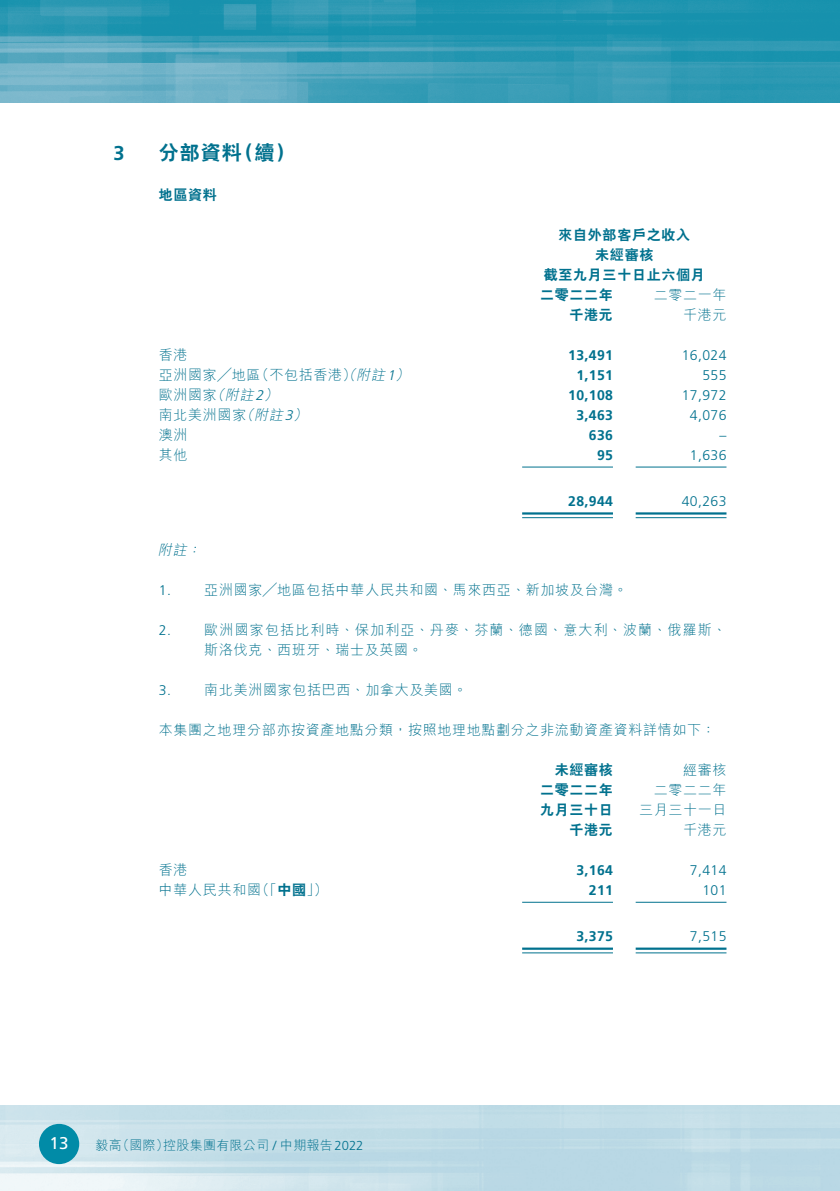
<style>
.page{position:relative;width:840px;height:1191px;background:#fff}
.page>*{position:absolute;margin:0;border:0;box-sizing:border-box;transform-origin:0 0}
._07_NH1{font:800 20px "C Hei 2 HK";color:#00718e}
._07_NH1-2{font:700 20px "Frutiger LT Std";color:#00718e}
.t1{font:17px "Frutiger LT Std";color:#fff}
._06_Notes{font:300 14px "M Hei HK";letter-spacing:.05em;color:#00718e}
._51_N_Table_txt{font:300 14px "M Hei HK";letter-spacing:.05em;color:#00718e}
._51_N_Table_txt-2{font:800 14px "C Hei 2 HK";letter-spacing:.05em;color:#00718e}
._51_N_Table_txt-3{font:700 14px "Frutiger LT Std";letter-spacing:.03em;color:#00718e}
._51_N_Table_txt-4{font:300 14px "Frutiger LT Std";letter-spacing:.03em;color:#00718e}
._06_Notes-2{font:300 14px "M Hei HK";letter-spacing:.085em;color:#00718e}
._51_N_Table_txt-5{font:italic 300 14px "M Hei HK";color:#00718e}
._06_Notes-3{font:300 14px "Frutiger LT Std";color:#00718e}
._08_NH2{font:800 14px "C Hei 2 HK";color:#00718e}
._06_Notes-4{font:italic 300 14px "M Hei HK";color:#00718e}
.t2{font:300 13px "M Hei HK";letter-spacing:.02em;color:#00718e}
.s1{font-style:italic}
.s2{font-family:"Frutiger LT Std"}
.s3{font-family:"C Hei 2 HK";font-weight:800}
</style>
<div class="page">
<img style="left:0;top:1105px;width:839px;height:86px">
<img style="left:0;top:0;width:839px;height:102px">
<div style="left:39px;top:1123px;width:40px;height:41px;background:#018ba7;border-radius:50%"></div>
<hr style="left:522px;top:466px;width:90px;height:1px;background:#00718e">
<hr style="left:635px;top:466px;width:91px;height:1px;background:#00718e">
<hr style="left:522px;top:512px;width:90px;height:2px;background:#00718e">
<hr style="left:522px;top:517px;width:90px;height:1px;background:#00718e">
<hr style="left:635px;top:512px;width:91px;height:2px;background:#00718e">
<hr style="left:635px;top:517px;width:91px;height:1px;background:#00718e">
<hr style="left:522px;top:901px;width:90px;height:1px;background:#00718e">
<hr style="left:635px;top:901px;width:91px;height:1px;background:#00718e">
<hr style="left:522px;top:947px;width:90px;height:2px;background:#00718e">
<hr style="left:522px;top:952px;width:90px;height:1px;background:#00718e">
<hr style="left:635px;top:947px;width:91px;height:2px;background:#00718e">
<hr style="left:635px;top:952px;width:91px;height:1px;background:#00718e">
<p class="_07_NH1-2" style="left:113px;top:141px;width:13px">3</p>
<p class="_07_NH1" style="left:159px;top:142px;width:84px">分部資料</p>
<p class="_07_NH1" style="left:234px;top:142px;width:63px">（續(</p>
<p class="_08_NH2" style="left:159px;top:187px;width:60px">地區資料</p>
<p class="_51_N_Table_txt-2" style="left:558px;top:227px;width:133px">來自外部客戶之收入</p>
<p class="_51_N_Table_txt-2" style="left:595px;top:247px;width:60px">未經審核</p>
<p class="_51_N_Table_txt-2" style="left:543px;top:267px;width:162px">截至九月三十日止六個月</p>
<p class="_51_N_Table_txt" style="left:653px;top:287px;width:74px">二零二一年</p>
<p class="_51_N_Table_txt-2" style="left:540px;top:287px;width:74px">二零二二年</p>
<p class="_51_N_Table_txt-2" style="left:569px;top:307px;width:45px">千港元</p>
<p class="_51_N_Table_txt" style="left:682px;top:307px;width:45px">千港元</p>
<p class="_51_N_Table_txt" style="left:159px;top:347px;width:30px">香港</p>
<p class="_51_N_Table_txt-3" style="left:568px;top:346px;width:46px">13,491</p>
<p class="_51_N_Table_txt-4" style="left:681px;top:347px;width:46px">16,024</p>
<p class="_51_N_Table_txt" style="left:159px;top:367px;width:103px">亞洲國家╱地區</p>
<p class="_51_N_Table_txt" style="left:255px;top:367px;width:105px">（不包括香港<span class="s1">（</span>）</p>
<p class="_51_N_Table_txt-5" style="left:356px;top:367px;width:57px">附註 (<span class="s2">1</span></p>
<p class="_51_N_Table_txt-3" style="left:576px;top:366px;width:38px">1,151</p>
<p class="_51_N_Table_txt-4" style="left:702px;top:367px;width:26px">555</p>
<p class="_51_N_Table_txt-5" style="left:210px;top:387px;width:18px">（</p>
<p class="_51_N_Table_txt-5" style="left:224px;top:387px;width:57px">附註 (<span class="s2">2</span></p>
<p class="_51_N_Table_txt" style="left:159px;top:387px;width:60px">歐洲國家</p>
<p class="_51_N_Table_txt-3" style="left:568px;top:386px;width:46px">10,108</p>
<p class="_51_N_Table_txt-4" style="left:681px;top:387px;width:46px">17,972</p>
<p class="_51_N_Table_txt" style="left:159px;top:407px;width:89px">南北美洲國家</p>
<p class="_51_N_Table_txt-5" style="left:239px;top:407px;width:18px">（</p>
<p class="_51_N_Table_txt-5" style="left:254px;top:407px;width:57px">附註 (<span class="s2">3</span></p>
<p class="_51_N_Table_txt-3" style="left:576px;top:406px;width:38px">3,463</p>
<p class="_51_N_Table_txt-4" style="left:689px;top:407px;width:38px">4,076</p>
<p class="_51_N_Table_txt" style="left:159px;top:427px;width:30px">澳洲</p>
<p class="_51_N_Table_txt-3" style="left:588px;top:426px;width:26px">636</p>
<p class="_51_N_Table_txt-4" style="left:719px;top:427px;width:8px">–</p>
<p class="_51_N_Table_txt" style="left:159px;top:447px;width:30px">其他</p>
<p class="_51_N_Table_txt-3" style="left:596px;top:446px;width:17px">95</p>
<p class="_51_N_Table_txt-4" style="left:689px;top:447px;width:38px">1,636</p>
<p class="_51_N_Table_txt-3" style="left:568px;top:493px;width:46px">28,944</p>
<p class="_51_N_Table_txt-4" style="left:681px;top:493px;width:46px">40,263</p>
<p class="_06_Notes-4" style="left:158px;top:542px;width:33px">附註</p>
<p class="_06_Notes-4" style="left:187px;top:542px;width:18px">：</p>
<p class="_06_Notes-3" style="left:159px;top:582px;width:14px">1.</p>
<p class="_06_Notes-3" style="left:159px;top:622px;width:14px">2.</p>
<p class="_06_Notes" style="left:204px;top:582px;width:424px">亞洲國家╱地區包括中華人民共和國、馬來西亞、新加坡及台灣。</p>
<p class="_06_Notes-2" style="left:204px;top:622px;width:523px">歐洲國家包括比利時、保加利亞、丹麥、芬蘭、德國、意大利、波蘭、俄羅斯、</p>
<p class="_06_Notes" style="left:204px;top:642px;width:220px">斯洛伐克、西班牙、瑞士及英國。</p>
<p class="_06_Notes" style="left:204px;top:682px;width:264px">南北美洲國家包括巴西、加拿大及美國。</p>
<p class="_06_Notes-3" style="left:159px;top:682px;width:14px">3.</p>
<p class="_06_Notes" style="left:159px;top:722px;width:558px">本集團之地理分部亦按資產地點分類，按照地理地點劃分之非流動資產資料詳情如下：</p>
<p class="_51_N_Table_txt" style="left:682px;top:762px;width:45px">經審核</p>
<p class="_51_N_Table_txt-2" style="left:554px;top:762px;width:60px">未經審核</p>
<p class="_51_N_Table_txt-2" style="left:540px;top:782px;width:74px">二零二二年</p>
<p class="_51_N_Table_txt" style="left:653px;top:782px;width:74px">二零二二年</p>
<p class="_51_N_Table_txt-2" style="left:540px;top:802px;width:74px">九月三十日</p>
<p class="_51_N_Table_txt" style="left:638px;top:802px;width:89px">三月三十一日</p>
<p class="_51_N_Table_txt-2" style="left:569px;top:822px;width:45px">千港元</p>
<p class="_51_N_Table_txt" style="left:682px;top:822px;width:45px">千港元</p>
<p class="_51_N_Table_txt" style="left:159px;top:862px;width:30px">香港</p>
<p class="_51_N_Table_txt-3" style="left:576px;top:862px;width:38px">3,164</p>
<p class="_51_N_Table_txt-4" style="left:689px;top:862px;width:38px">7,414</p>
<p class="_51_N_Table_txt" style="left:255px;top:882px;width:74px">（「<span class="s3">中國</span> (「</p>
<p class="_51_N_Table_txt" style="left:159px;top:882px;width:104px">中華人民共和國</p>
<p class="_51_N_Table_txt-3" style="left:588px;top:882px;width:26px">211</p>
<p class="_51_N_Table_txt-4" style="left:702px;top:882px;width:26px">101</p>
<p class="_51_N_Table_txt-3" style="left:576px;top:928px;width:38px">3,375</p>
<p class="_51_N_Table_txt-4" style="left:689px;top:928px;width:38px">7,515</p>
<p class="t1" style="left:50px;top:1133px;width:20px">13</p>
<p class="t2" style="left:96px;top:1138px;width:28px">毅高</p>
<p class="t2" style="left:116px;top:1138px;width:54px">（國際）</p>
<p class="t2" style="left:163px;top:1138px;width:201px">控股集團有限公司 <span class="s2">/</span> 中期報告<span class="s2">2022</span></p>
</div>
